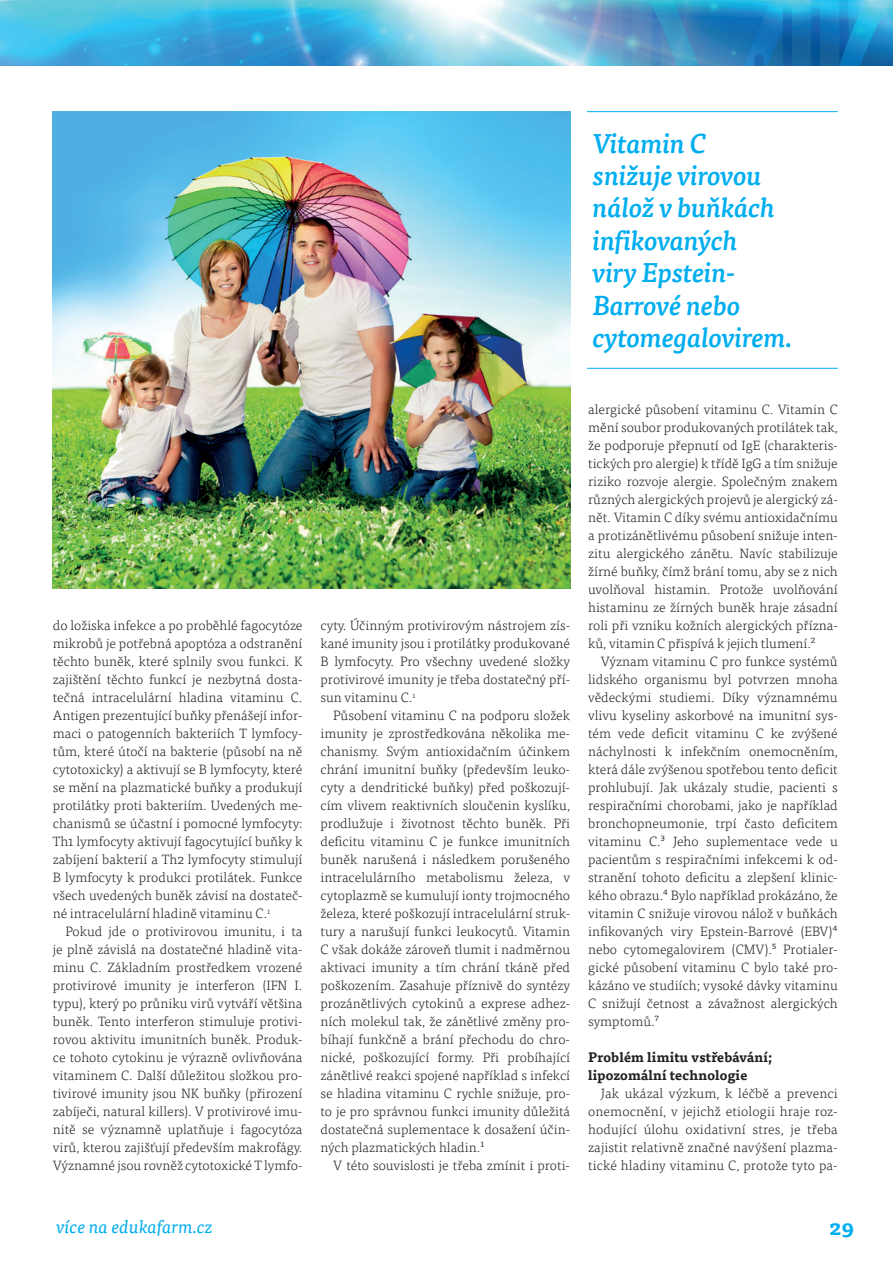
<style>
.page{position:relative;width:893px;height:1263px;background:#fff}
.page>*{position:absolute;margin:0;border:0;box-sizing:border-box;transform-origin:0 0}
.t1{font:italic 500 27px/32.4px "Tisa Pro";letter-spacing:-.01em;color:#00aeef}
.t2{font:700 21px "Tisa Pro";color:#00aeef}
.t3{font:italic 18px "Tisa Pro";color:#00aeef}
.t4{font:300 13.5px/18px "Tisa Pro";color:#231f20;text-align:justify}
.t5{font:700 13.5px/18px "Tisa Pro";letter-spacing:.01em;color:#231f20}
</style>
<div class="page">
<img style="left:0;top:0;width:893px;height:65px">
<img style="left:53px;top:111px;width:517px;height:478px">
<hr style="left:587px;top:111px;width:251px;height:1px;background:#00aeef">
<hr style="left:587px;top:368px;width:251px;height:1px;background:#00aeef">
<h1 class="t1" style="left:593px;top:125px;width:201px">Vitamin C snižuje virovou nálož v buňkách infikovaných<br>viry Epstein-<br>Barrové nebo cytomegalovirem.</h1>
<p class="t4" style="left:53px;top:616px;width:251px">do ložiska infekce a po proběhlé fagocytóze mikrobů je potřebná apoptóza a odstranění těchto buněk, které splnily svou funkci. K zajištění těchto funkcí je nezbytná dosta&shy;tečná intracelulární hladina vitaminu C.<br>Antigen prezentující buňky přenášejí infor&shy;maci o patogenních bakteriích T lymfocy&shy;tům, které útočí na bakterie (působí na ně cytotoxicky) a aktivují se B lymfocyty, které se mění na plazmatické buňky a produkují protilátky proti bakteriím. Uvedených me&shy;chanismů se účastní i pomocné lymfocyty:<br>Th1 lymfocyty aktivují fagocytující buňky k zabíjení bakterií a Th2 lymfocyty stimulují B lymfocyty k produkci protilátek. Funkce všech uvedených buněk závisí na dostateč&shy;né intracelulární hladině vitaminu C.<sup>1</sup></p>
<p class="t4" style="left:53px;top:922px;width:251px;text-indent:13px">Pokud jde o protivirovou imunitu, i ta je plně závislá na dostatečné hladině vita&shy;minu C. Základním prostředkem vrozené protivirové imunity je interferon (IFN I. typu), který po průniku virů vytváří většina buněk. Tento interferon stimuluje protivi&shy;rovou aktivitu imunitních buněk. Produk&shy;ce tohoto cytokinu je výrazně ovlivňována vitaminem C. Další důležitou složkou pro&shy;tivirové imunity jsou NK buňky (přirození zabíječi, natural killers). V protivirové imu&shy;nitě se významně uplatňuje i fagocytóza virů, kterou zajišťují především makrofágy.<br>Významné jsou rovněž cytotoxické T lymfo-</p>
<p class="t4" style="left:320px;top:616px;width:251px">cyty. Účinným protivirovým nástrojem zís&shy;kané imunity jsou i protilátky produkované B lymfocyty. Pro všechny uvedené složky protivirové imunity je třeba dostatečný pří&shy;sun vitaminu C.<sup>1</sup></p>
<p class="t4" style="left:320px;top:706px;width:251px;text-indent:13px">Působení vitaminu C na podporu složek imunity je zprostředkována několika me&shy;chanismy. Svým antioxidačním účinkem chrání imunitní buňky (především leuko&shy;cyty a dendritické buňky) před poškozují&shy;cím vlivem reaktivních sloučenin kyslíku, prodlužuje i životnost těchto buněk. Při deficitu vitaminu C je funkce imunitních buněk narušená i následkem porušeného intracelulárního metabolismu železa, v cytoplazmě se kumulují ionty trojmocného železa, které poškozují intracelulární struk&shy;tury a narušují funkci leukocytů. Vitamin C však dokáže zároveň tlumit i nadměrnou aktivaci imunity a tím chrání tkáně před poškozením. Zasahuje příznivě do syntézy prozánětlivých cytokinů a exprese adhez&shy;ních molekul tak, že zánětlivé změny pro&shy;bíhají funkčně a brání přechodu do chro&shy;nické, poškozující formy. Při probíhající zánětlivé reakci spojené například s infekcí se hladina vitaminu C rychle snižuje, pro&shy;to je pro správnou funkci imunity důležitá dostatečná suplementace k dosažení účin&shy;ných plazmatických hladin.¹</p>
<p class="t4" style="left:333px;top:1156px;width:238px">V této souvislosti je třeba zmínit i proti-</p>
<p class="t4" style="left:588px;top:400px;width:251px">alergické působení vitaminu C. Vitamin C mění soubor produkovaných protilátek tak, že podporuje přepnutí od IgE (charakteris&shy;tických pro alergie) k třídě IgG a tím snižuje riziko rozvoje alergie. Společným znakem různých alergických projevů je alergický zá&shy;nět. Vitamin C díky svému antioxidačnímu a protizánětlivému působení snižuje inten&shy;zitu alergického zánětu. Navíc stabilizuje žírné buňky, čímž brání tomu, aby se z nich uvolňoval histamin. Protože uvolňování histaminu ze žírných buněk hraje zásadní roli při vzniku kožních alergických přízna&shy;ků, vitamin C přispívá k jejich tlumení.²</p>
<p class="t4" style="left:588px;top:652px;width:251px;text-indent:13px">Význam vitaminu C pro funkce systémů lidského organismu byl potvrzen mnoha vědeckými studiemi. Díky významnému vlivu kyseliny askorbové na imunitní sys&shy;tém vede deficit vitaminu C ke zvýšené náchylnosti k infekčním onemocněním, která dále zvýšenou spotřebou tento deficit prohlubují. Jak ukázaly studie, pacienti s respiračními chorobami, jako je například bronchopneumonie, trpí často deficitem vitaminu C.³ Jeho suplementace vede u pacientům s respiračními infekcemi k od&shy;stranění tohoto deficitu a zlepšení klinic&shy;kého obrazu.⁴ Bylo například prokázáno, že vitamin C snižuje virovou nálož v buňkách infikovaných viry Epstein-Barrové (EBV)⁴ nebo cytomegalovirem (CMV).⁵ Protialer&shy;gické působení vitaminu C bylo také pro&shy;kázáno ve studiích; vysoké dávky vitaminu C snižují četnost a závažnost alergických symptomů.⁷</p>
<p class="t5" style="left:588px;top:1047px;width:186px">Problém limitu vstřebávání; lipozomální technologie</p>
<p class="t4" style="left:588px;top:1083px;width:251px;text-indent:13px">Jak ukázal výzkum, k léčbě a prevenci onemocnění, v jejichž etiologii hraje roz&shy;hodující úlohu oxidativní stres, je třeba zajistit relativně značné navýšení plazma&shy;tické hladiny vitaminu C, protože tyto pa-</p>
<h3 class="t3" style="left:56px;top:1213px;width:158px">více na edukafarm.cz</h3>
<h2 class="t2" style="left:829px;top:1210px;width:27px">29</h2>
</div>
